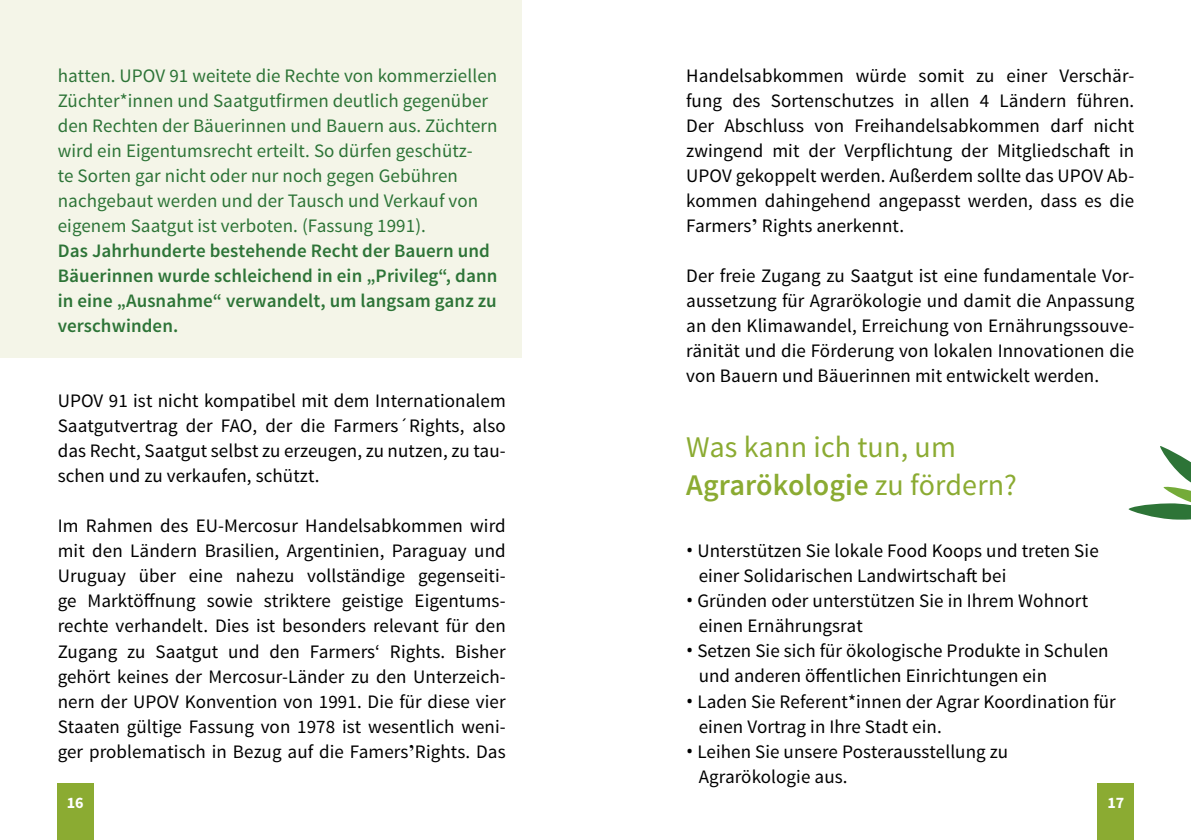
<style>
.page{position:relative;width:1191px;height:840px;background:#fff}
.page>*{position:absolute;margin:0;border:0;box-sizing:border-box;transform-origin:0 0}
.t1{font:30px/38px "Source Sans Pro";letter-spacing:.005em;color:#8bab32}
.t2{font:19px/25px "Source Sans Pro";letter-spacing:.005em;color:#000}
.t3{font:19px/25px "Source Sans Pro";letter-spacing:.005em;color:#2d7437}
.t4{font:600 19px/25px "Source Sans Pro";letter-spacing:.005em;color:#2d7437}
.t5{font:700 16px "Source Sans Pro";color:#fff}
.s1{font-family:"Times New Roman";font-weight:700}
.s2{font-weight:600}
.s3{font-family:"Open Sans"}
</style>
<div class="page">
<div style="left:1097px;top:782px;width:37px;height:57px;background:#8bab32"></div>
<div style="left:57px;top:783px;width:37px;height:56px;background:#8bab32"></div>
<div style="left:0;top:0;width:522px;height:357px;background:#f4f5e8"></div>
<svg style="left:1128px;top:446px;width:63px;height:74px"></svg>
<p class="t3" style="left:58px;top:63px;width:441px">hatten. UPOV 91 weitete die Rechte von kommerziellen Züchter*innen und Saatgutfirmen deutlich gegenüber den Rechten der Bäuerinnen und Bauern aus. Züchtern wird ein Eigentumsrecht erteilt. So dürfen geschütz-<br>te Sorten gar nicht oder nur noch gegen Gebühren nachgebaut werden und der Tausch und Verkauf von eigenem Saatgut ist verboten. (Fassung 1991).</p>
<p class="t4" style="left:58px;top:238px;width:441px">Das Jahrhunderte bestehende Recht der Bauern und Bäuerinnen wurde schleichend in ein „Privileg“, dann in eine „Ausnahme“ verwandelt, um langsam ganz zu verschwinden.</p>
<p class="t2" style="left:58px;top:388px;width:449px;text-align:justify">UPOV 91 ist nicht kompatibel mit dem Internationalem Saatgutvertrag der FAO, der die Farmers´Rights, also das Recht, Saatgut selbst zu erzeugen, zu nutzen, zu tau&shy;schen und zu verkaufen, schützt.</p>
<p class="t2" style="left:58px;top:513px;width:449px;text-align:justify">Im Rahmen des EU-Mercosur Handelsabkommen wird mit den Ländern Brasilien, Argentinien, Paraguay und Uruguay über eine nahezu vollständige gegenseiti&shy;ge Marktöffnung sowie striktere geistige Eigentums&shy;rechte verhandelt. Dies ist besonders relevant für den Zugang zu Saatgut und den Farmers‘ Rights. Bisher gehört keines der Mercosur-Länder zu den Unterzeich&shy;nern der UPOV Konvention von 1991. Die für diese vier Staaten gültige Fassung von 1978 ist wesentlich weni&shy;ger problematisch in Bezug auf die Famers<span class="s1">ʼ</span>Rights. Das</p>
<p class="t2" style="left:686px;top:63px;width:449px;text-align:justify">Handelsabkommen würde somit zu einer Verschär&shy;fung des Sortenschutzes in allen 4 Ländern führen.<br>Der Abschluss von Freihandelsabkommen darf nicht zwingend mit der Verpflichtung der Mitgliedschaft in UPOV gekoppelt werden. Außerdem sollte das UPOV Ab&shy;kommen dahingehend angepasst werden, dass es die Farmers<span class="s1">ʼ</span> Rights anerkennt.</p>
<p class="t2" style="left:686px;top:263px;width:449px;text-align:justify">Der freie Zugang zu Saatgut ist eine fundamentale Vor&shy;aussetzung für Agrarökologie und damit die Anpassung an den Klimawandel, Erreichung von Ernährungssouve&shy;ränität und die Förderung von lokalen Innovationen die von Bauern und Bäuerinnen mit entwickelt werden.</p>
<h1 class="t1" style="left:686px;top:428px;width:332px">Was kann ich tun, um<br><span class="s2">Agrarökologie</span> zu fördern?</h1>
<p class="t2" style="left:698px;top:538px;width:401px;text-indent:-12px"><span class="s3">•</span> Unterstützen Sie lokale Food Koops und treten Sie einer Solidarischen Landwirtschaft bei</p>
<p class="t2" style="left:698px;top:588px;width:391px;text-indent:-12px"><span class="s3">•</span> Gründen oder unterstützen Sie in Ihrem Wohnort einen Ernährungsrat</p>
<p class="t2" style="left:698px;top:638px;width:411px;text-indent:-12px"><span class="s3">•</span> Setzen Sie sich für ökologische Produkte in Schulen und anderen öffentlichen Einrichtungen ein</p>
<p class="t2" style="left:698px;top:688px;width:419px;text-indent:-12px"><span class="s3">•</span> Laden Sie Referent*innen der Agrar Koordination für einen Vortrag in Ihre Stadt ein.</p>
<p class="t2" style="left:698px;top:738px;width:311px;text-indent:-12px"><span class="s3">•</span> Leihen Sie unsere Posterausstellung zu<br>Agrarökologie aus.</p>
<p class="t5" style="left:67px;top:791px;width:18px">16</p>
<p class="t5" style="left:1107px;top:791px;width:18px">17</p>
</div>
